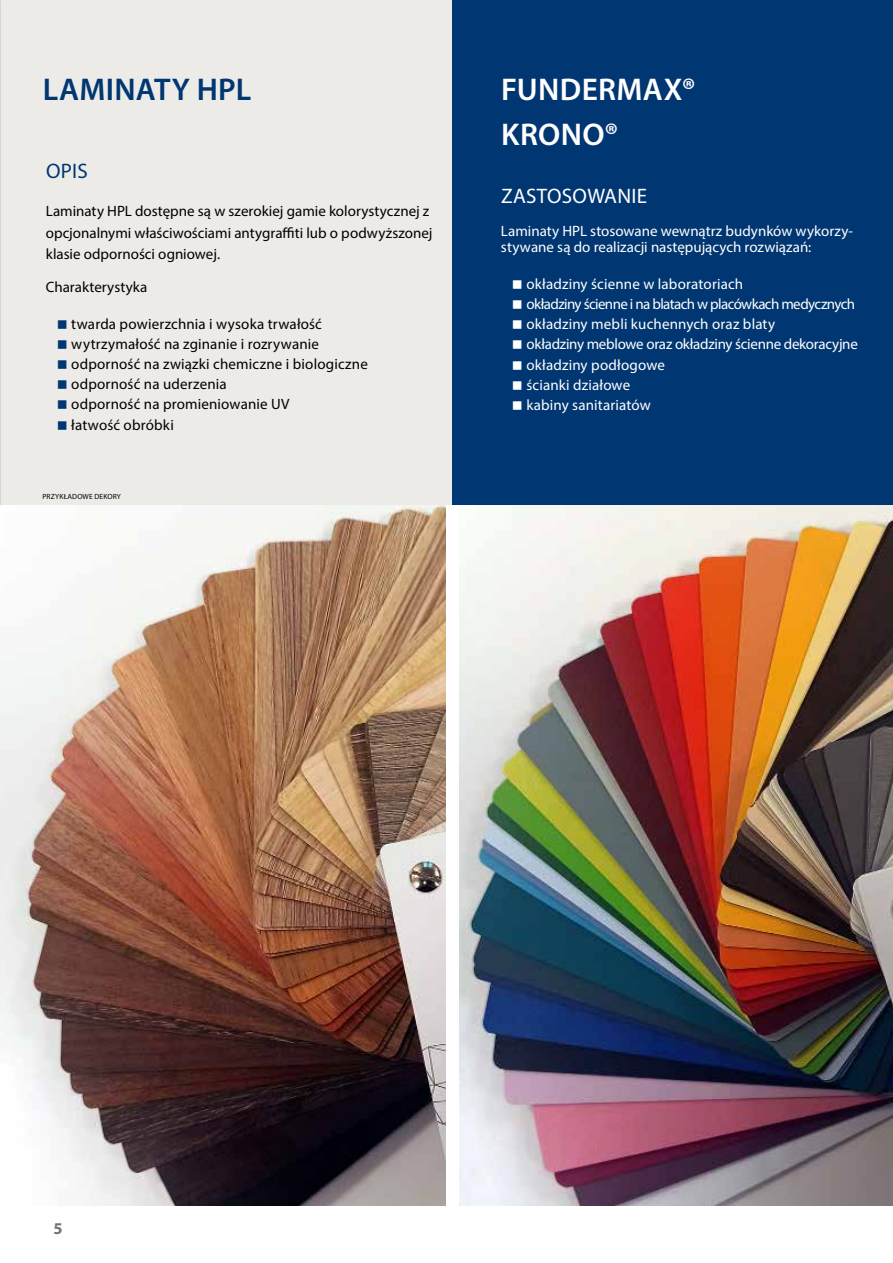
<style>
.page{position:relative;width:893px;height:1263px;background:#fff}
.page>*{position:absolute;margin:0;border:0;box-sizing:border-box;transform-origin:0 0}
.t1{font:600 31.5px/45px "Myriad Pro";letter-spacing:.01em;color:#fff}
.t2{font:600 31.5px "Myriad Pro";letter-spacing:.01em;color:#003671}
.t3{font:21px "Myriad Pro";letter-spacing:.015em;color:#fff}
.t4{font:21px "Myriad Pro";color:#003671}
.t5{font:700 16.5px "Myriad Pro";color:#747373}
.t6{font:15px/20.1px "Myriad Pro";letter-spacing:.01em;color:#000}
.t7{font:15px/20.1px "Myriad Pro";color:#fff}
.t8{font:7.5px "Myriad Pro";letter-spacing:.02em;color:#000}
</style>
<div class="page">
<div style="left:0;top:0;width:453px;height:1205px;background:#edebe8"></div>
<div style="left:453px;top:0;width:440px;height:1199px;background:#003671"></div>
<img style="left:0;top:505px;width:446px;height:700px">
<img style="left:459px;top:505px;width:434px;height:700px">
<div style="left:446px;top:505px;width:13px;height:700px;background:#fff"></div>
<h1 class="t2" style="left:43px;top:70px;width:210px">LAMINATY HPL</h1>
<h1 class="t1" style="left:501px;top:66px;width:196px">FUNDERMAX®<br>KRONO®</h1>
<h2 class="t4" style="left:46px;top:158px;width:43px">OPIS</h2>
<p class="t6" style="left:46px;top:200px;width:388px;line-height:21.6px">Laminaty HPL dostępne są w szerokiej gamie kolorystycznej z opcjonalnymi właściwościami antygraffiti lub o podwyższonej klasie odporności ogniowej.</p>
<p class="t6" style="left:46px;top:277px;width:103px">Charakterystyka</p>
<p class="t6" style="left:71px;top:314px;width:298px">twarda powierzchnia i wysoka trwałość wytrzymałość na zginanie i rozrywanie odporność na związki chemiczne i biologiczne odporność na uderzenia<br>odporność na promieniowanie UV<br>łatwość obróbki</p>
<h2 class="t3" style="left:501px;top:183px;width:148px">ZASTOSOWANIE</h2>
<p class="t7" style="left:501px;top:222px;width:354px;line-height:16.5px">Laminaty HPL stosowane wewnątrz budynków wykorzy&shy;stywane są do realizacji następujących rozwiązań:</p>
<p class="t7" style="left:526px;top:274px;width:333px">okładziny ścienne w laboratoriach<br>okładziny ścienne i na blatach w placówkach medycznych okładziny mebli kuchennych oraz blaty<br>okładziny meblowe oraz okładziny ścienne dekoracyjne okładziny podłogowe<br>ścianki działowe<br>kabiny sanitariatów</p>
<p class="t8" style="left:43px;top:492px;width:80px">PRZYKŁADOWE DEKORY</p>
<p class="t5" style="left:53px;top:1218px;width:11px">5</p>
</div>
